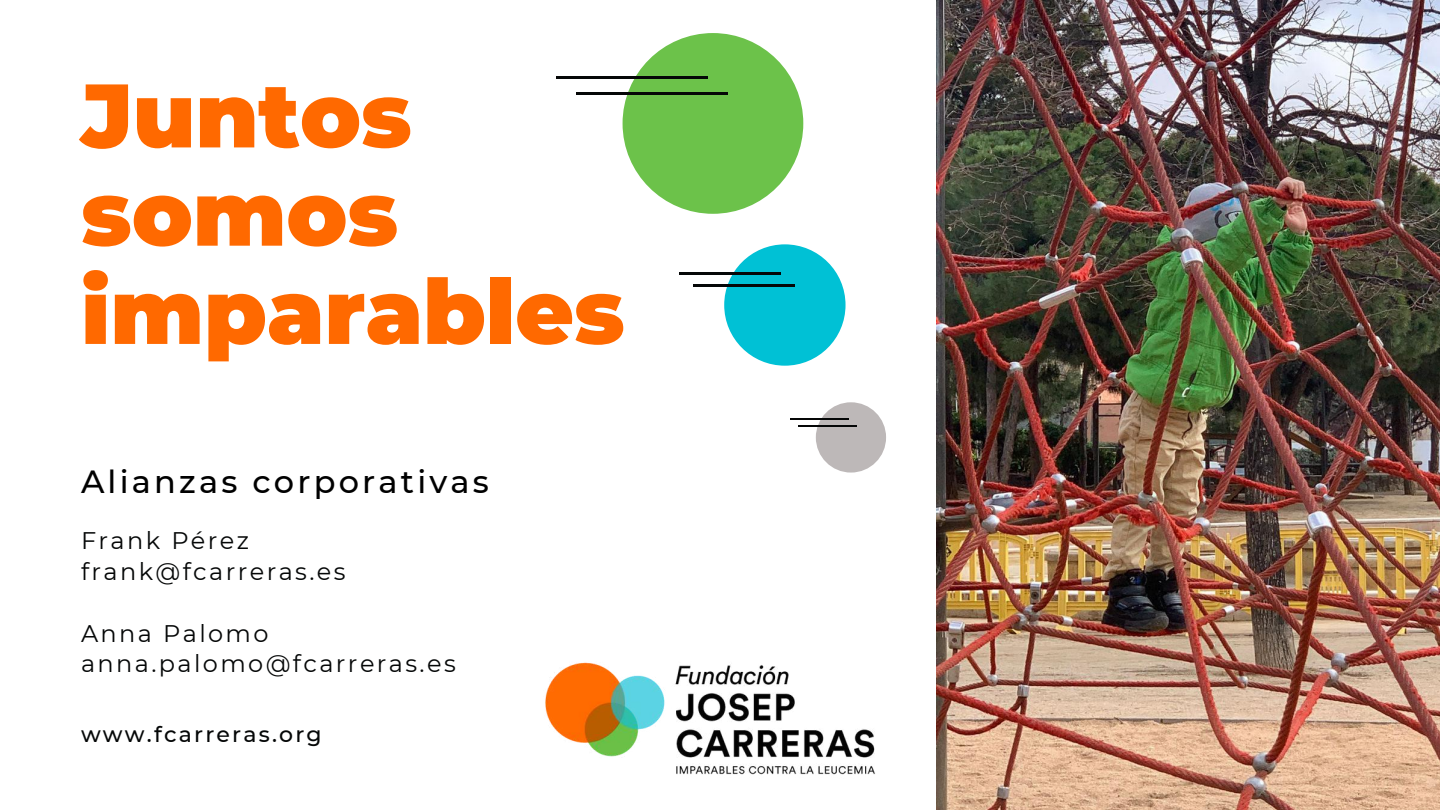
<style>
.page{position:relative;width:1440px;height:810px;background:#fff}
.page>*{position:absolute;margin:0;border:0;box-sizing:border-box;transform-origin:0 0}
.t1{font:900 90px/98.2px "Montserrat";color:#ff6900}
.t2{font:500 32px "Montserrat";letter-spacing:.1em;color:#000}
.t3{font:24px/30.8px "Montserrat";letter-spacing:.1em;color:#050707}
.t4{font:500 22px "Montserrat";letter-spacing:.1em;color:#050707}
</style>
<div class="page">
<img style="left:545px;top:662px;width:330px;height:113px">
<div style="left:623px;top:33px;width:180px;height:181px;background:#6cc24a;border-radius:50%"></div>
<hr style="left:556px;top:76px;width:152px;height:3px;background:#050707">
<hr style="left:576px;top:92px;width:152px;height:3px;background:#050707">
<div style="left:724px;top:244px;width:122px;height:122px;background:#00c1d5;border-radius:50%"></div>
<hr style="left:680px;top:273px;width:101px;height:2px;background:#050707">
<hr style="left:693px;top:284px;width:102px;height:2px;background:#050707">
<div style="left:816px;top:402px;width:70px;height:71px;background:#bdb8b8;border-radius:50%"></div>
<hr style="left:790px;top:419px;width:59px;height:1px;background:#050707">
<hr style="left:798px;top:425px;width:59px;height:2px;background:#050707">
<img style="left:937px;top:0;width:503px;height:810px">
<h1 class="t1" style="left:81px;top:66px;width:545px">Juntos somos imparables</h1>
<h2 class="t2" style="left:81px;top:462px;width:409px">Alianzas corporativas</h2>
<p class="t3" style="left:81px;top:525px;width:266px">Frank Pérez frank@fcarreras.es</p>
<p class="t3" style="left:81px;top:618px;width:376px">Anna Palomo anna.palomo@fcarreras.es</p>
<p class="t4" style="left:81px;top:721px;width:242px">www.fcarreras.org</p>
</div>
